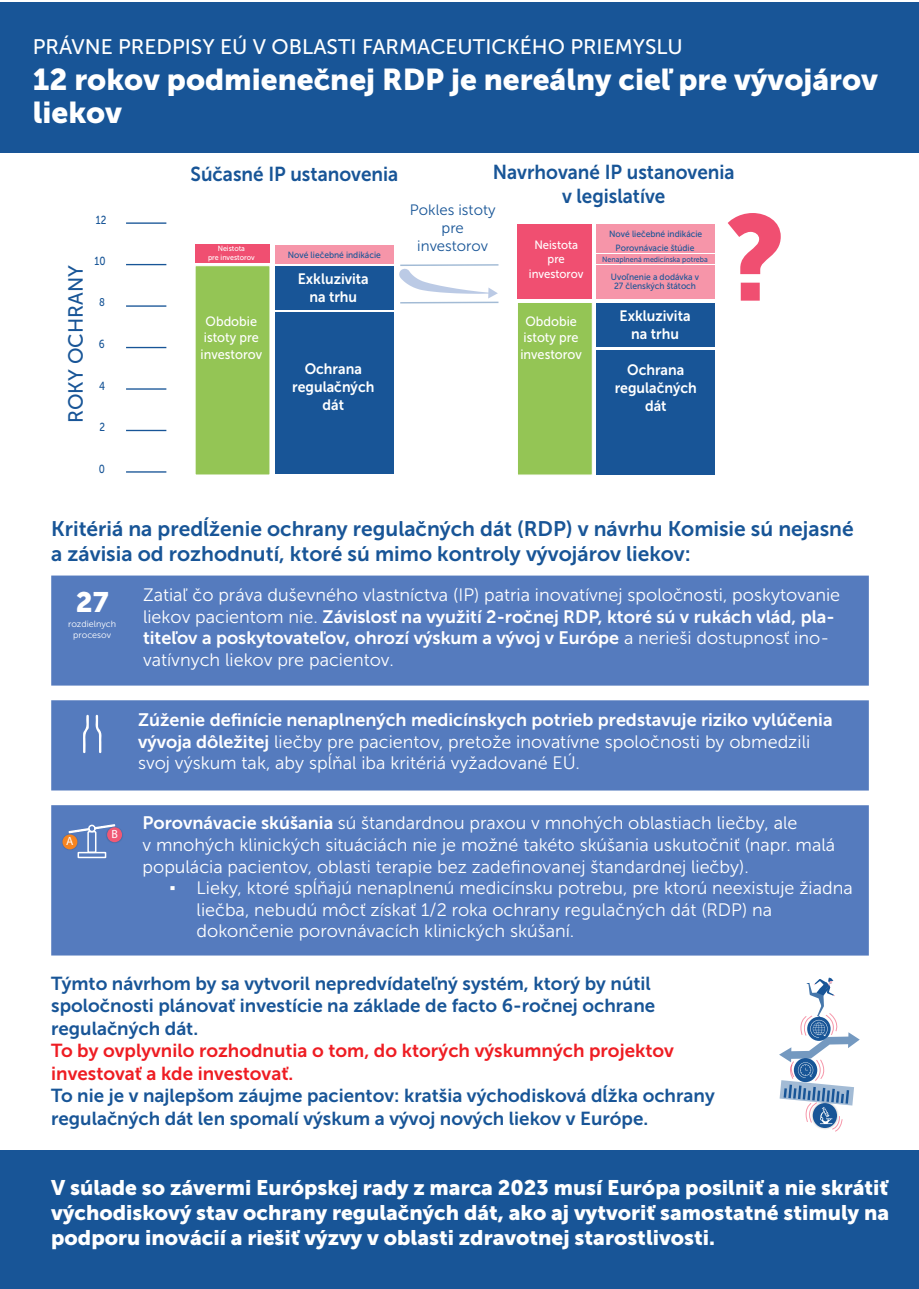
<style>
.page{position:relative;width:919px;height:1289px;background:#fff}
.page>*{position:absolute;margin:0;border:0;box-sizing:border-box;transform-origin:0 0}
.t1{font:120px "Museo Sans 900";color:#f04f71}
.t2{font:30px/33px "Museo Sans 900";color:#fff}
.t3{font:28.05px "Museo Sans 900";color:#fff}
.t4{font:21px/25.2px "Museo Sans 900";color:#fff;text-align:justify}
.t5{font:21px/25.2px "Museo Sans 700";color:#185597}
.t6{font:21px "Museo Sans 500";color:#fff}
.t7{font:20.4px "Museo Sans 500";color:#185597}
.t8{font:20.1px/24.2px "Museo Sans 700";color:#185597;text-align:center;scale:.94 1}
.t9{font:18.75px/22.5px "Museo Sans 700";color:#185597}
.t10{font:18.75px/22.5px "Museo Sans 700";color:#ee1d23}
.t11{font:18px/21.6px "Museo Sans 300";color:#fff}
.t12{font:18px/21.6px "Museo Sans 700";color:#fff}
.t13{font:15px/18px "Museo Sans 700";color:#fff;text-align:center;scale:.94 1}
.t14{font:15px/18px "Museo Sans 300";color:#185597;text-align:center}
.t15{font:13.5px/16.2px "Museo Sans 500";color:#fff;text-align:center;scale:.94 1}
.t16{font:12px/14.4px "Museo Sans 500";color:#fff;text-align:center;scale:.94 1}
.t17{font:11.85px "Myriad Pro";color:#fff}
.t18{font:11.7px "Museo Sans 500";color:#185597;scale:.85 1}
.t19{font:11.25px "Museo Sans 500";color:#185597;scale:.86 1}
.t20{font:9px/13.8px "Museo Sans 500";color:#185597;text-align:center;scale:.94 1}
.t21{font:9px/10.8px "Museo Sans 300";color:#fff;text-align:center}
.t22{font:7.5px "Museo Sans 500";color:#185597;scale:.94 1}
.t23{font:7.5px/9px "Museo Sans 500";color:#fff;text-align:center;scale:.94 1}
.s1{font-family:"Museo Sans 300"}
.s2{font-family:"Museo Sans 700"}
.s3{font-family:"Times New Roman"}
</style>
<div class="page">
<div style="left:51px;top:700px;width:817px;height:90px;background:#557bbe"></div>
<div style="left:51px;top:575px;width:817px;height:110px;background:#557bbe"></div>
<div style="left:51px;top:805px;width:817px;height:150px;background:#557bbe"></div>
<div style="left:595px;top:265px;width:119px;height:34px;background:#f695a9"></div>
<div style="left:595px;top:243px;width:119px;height:10px;background:#f695a9"></div>
<div style="left:595px;top:224px;width:119px;height:18px;background:#f695a9"></div>
<div style="left:595px;top:254px;width:119px;height:10px;background:#f695a9"></div>
<div style="left:275px;top:312px;width:118px;height:162px;background:#185597"></div>
<hr style="left:126px;top:471px;width:40px;height:1px;background:#185597">
<hr style="left:126px;top:430px;width:40px;height:1px;background:#185597">
<hr style="left:126px;top:388px;width:40px;height:1px;background:#185597">
<hr style="left:126px;top:347px;width:40px;height:1px;background:#185597">
<hr style="left:126px;top:305px;width:40px;height:2px;background:#185597">
<hr style="left:126px;top:264px;width:40px;height:1px;background:#185597">
<hr style="left:126px;top:222px;width:40px;height:2px;background:#185597">
<div style="left:0;top:1150px;width:918px;height:138px;background:#185597"></div>
<div style="left:1px;top:2px;width:917px;height:150px;background:#185597"></div>
<div style="left:275px;top:266px;width:118px;height:43px;background:#185597"></div>
<div style="left:195px;top:265px;width:75px;height:210px;background:#94c555;border:1px solid #fff"></div>
<div style="left:596px;top:350px;width:118px;height:124px;background:#185597"></div>
<div style="left:595px;top:303px;width:119px;height:43px;background:#185597"></div>
<div style="left:517px;top:302px;width:75px;height:173px;background:#94c555;border:1px solid #fff"></div>
<div style="left:517px;top:225px;width:75px;height:74px;background:#f04f71"></div>
<svg style="left:399px;top:269px;width:99px;height:29px"></svg>
<hr style="left:400px;top:264px;width:98px;height:2px;background:#185597">
<hr style="left:400px;top:301px;width:98px;height:2px;background:#185597">
<svg style="left:779px;top:977px;width:80px;height:154px"></svg>
<div style="left:87px;top:830px;width:9px;height:23px;border:2px solid #fff"></div>
<div style="left:78px;top:851px;width:28px;height:7px;border:2px solid #fff"></div>
<svg style="left:68px;top:824px;width:48px;height:9px"></svg>
<img style="left:62px;top:833px;width:16px;height:17px">
<div style="left:62px;top:834px;width:15px;height:15px;background:#f58420;border-radius:50%"></div>
<img style="left:106px;top:826px;width:17px;height:17px">
<div style="left:107px;top:827px;width:15px;height:15px;background:#f05975;border-radius:50%"></div>
<svg style="left:83px;top:714px;width:6px;height:39px"></svg>
<svg style="left:95px;top:714px;width:7px;height:39px"></svg>
<div style="left:275px;top:245px;width:118px;height:18px;background:#f695a9"></div>
<div style="left:195px;top:245px;width:75px;height:18px;background:#f04f71"></div>
<p class="t6" style="left:33px;top:35px;width:651px">PRÁVNE PREDPISY EÚ V OBLASTI FARMACEUTICKÉHO PRIEMYSLU</p>
<h2 class="t2" style="left:33px;top:63px;width:846px">12 rokov podmienečnej RDP je nereálny cieľ pre vývojárov liekov</h2>
<p class="t18" style="left:96px;top:213px;width:14px">12</p>
<p class="t7" style="left:64px;top:423px;width:159px;rotate:-90deg">ROKY OCHRANY</p>
<p class="t18" style="left:94px;top:255px;width:14px">10</p>
<p class="t19" style="left:99px;top:296px;width:8px">8</p>
<p class="t18" style="left:99px;top:338px;width:8px">6</p>
<p class="t18" style="left:99px;top:379px;width:9px">4</p>
<p class="t18" style="left:99px;top:421px;width:8px">2</p>
<p class="t18" style="left:99px;top:462px;width:9px">0</p>
<p class="t8" style="left:190px;top:162px;width:222px">Súčasné IP ustanovenia</p>
<p class="t8" style="left:492px;top:160px;width:259px">Navrhované IP ustanovenia v legislatíve</p>
<p class="t14" style="left:410px;top:201px;width:87px">Pokles istoty pre investorov</p>
<h1 class="t1" style="left:725px;top:190px;width:62px">?</h1>
<p class="t16" style="left:529px;top:238px;width:60px">Neistota pre investorov</p>
<p class="t20" style="left:609px;top:227px;width:100px">Nové liečebné indikácie<br>Porovnávacie štúdie</p>
<p class="t23" style="left:208px;top:244px;width:51px">Neistota<br>pre investorov</p>
<p class="t20" style="left:288px;top:248px;width:100px">Nové liečebné indikácie</p>
<p class="t22" style="left:602px;top:255px;width:114px">Nenaplnená medicínska potreba</p>
<p class="t13" style="left:298px;top:270px;width:77px">Exkluzivita na trhu</p>
<p class="t20" style="left:611px;top:272px;width:95px;line-height:9px">Uvoľnenie a dodávka v<br>27 členských štátoch</p>
<p class="t15" style="left:201px;top:313px;width:67px">Obdobie istoty pre investorov</p>
<p class="t13" style="left:619px;top:306px;width:77px">Exkluzivita na trhu</p>
<p class="t13" style="left:614px;top:360px;width:89px">Ochrana regulačných dát</p>
<p class="t15" style="left:520px;top:313px;width:67px">Obdobie istoty pre investorov</p>
<p class="t13" style="left:292px;top:359px;width:89px">Ochrana regulačných dát</p>
<p class="t5" style="left:51px;top:516px;width:804px">Kritériá na predĺženie ochrany regulačných dát (RDP) v návrhu Komisie sú nejasné a závisia od rozhodnutí, ktoré sú mimo kontroly vývojárov liekov:</p>
<h3 class="t3" style="left:76px;top:586px;width:34px">27</h3>
<p class="t21" style="left:68px;top:618px;width:49px">rozdielnych procesov</p>
<p class="t17" style="left:66px;top:834px;width:9px">A</p>
<p class="t17" style="left:111px;top:827px;width:8px">B</p>
<p class="t11" style="left:143px;top:584px;width:698px">Zatiaľ čo práva duševného vlastníctva (IP) patria inovatívnej spoločnosti, poskytovanie</p>
<p class="t12" style="left:143px;top:605px;width:693px"><span class="s1">liekov pacientom nie.</span> Závislosť na využití 2-ročnej RDP, ktoré sú v rukách vlád, pla&shy;titeľov a poskytovateľov, ohrozí výskum a vývoj v Európe <span class="s1">a nerieši dostupnosť ino-</span></p>
<p class="t11" style="left:143px;top:649px;width:252px">vatívnych liekov pre pacientov.</p>
<p class="t12" style="left:138px;top:709px;width:696px">Zúženie definície nenaplnených medicínskych potrieb predstavuje riziko vylúčenia</p>
<p class="t11" style="left:138px;top:730px;width:673px"><span class="s2">vývoja dôležitej</span> liečby pre pacientov, pretože inovatívne spoločnosti by obmedzili svoj výskum tak, aby spĺňal iba kritériá vyžadované EÚ.</p>
<p class="t11" style="left:142px;top:812px;width:694px"><span class="s2">Porovnávacie skúšania</span> sú štandardnou praxou v mnohých oblastiach liečby, ale<br>v mnohých klinických situáciách nie je možné takéto skúšania uskutočniť (napr. malá populácia pacientov, oblasti terapie bez zadefinovanej štandardnej liečby).</p>
<p class="t11" style="left:196px;top:877px;width:657px;text-indent:-27px"><span class="s3">▪</span> Lieky, ktoré spĺňajú nenaplnenú medicínsku potrebu, pre ktorú neexistuje žiadna liečba, nebudú môcť získať 1/2 roka ochrany regulačných dát (RDP) na dokončenie porovnávacích klinických skúšaní.</p>
<p class="t9" style="left:51px;top:972px;width:605px">Týmto návrhom by sa vytvoril nepredvídateľný systém, ktorý by nútil spoločnosti plánovať investície na základe de facto 6-ročnej ochrane regulačných dát.</p>
<p class="t10" style="left:51px;top:1039px;width:624px">To by ovplyvnilo rozhodnutia o tom, do ktorých výskumných projektov investovať a kde investovať.</p>
<p class="t9" style="left:51px;top:1084px;width:665px">To nie je v najlepšom záujme pacientov: kratšia východisková dĺžka ochrany regulačných dát len spomalí výskum a vývoj nových liekov v Európe.</p>
<p class="t4" style="left:51px;top:1174px;width:839px">V súlade so závermi Európskej rady z marca 2023 musí Európa posilniť a nie skrátiť východiskový stav ochrany regulačných dát, ako aj vytvoriť samostatné stimuly na podporu inovácií a riešiť výzvy v oblasti zdravotnej starostlivosti.</p>
</div>
